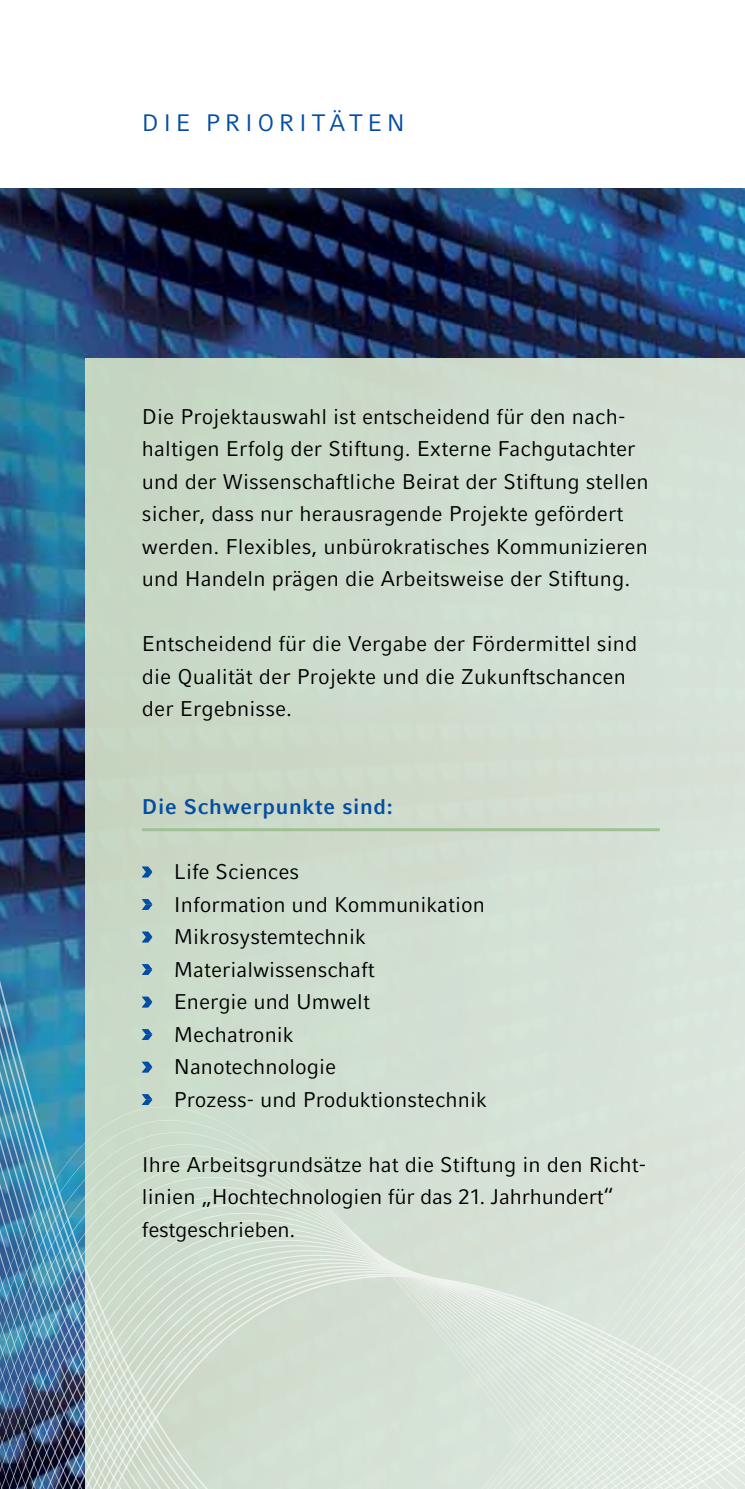
<style>
.page{position:relative;width:745px;height:1489px;background:#fff}
.page>*{position:absolute;margin:0;border:0;box-sizing:border-box;transform-origin:0 0}
.t1{font:23.75px "LMU Compatil Fact";color:#034ea2}
.t2{font:21.25px/32.5px "LMU Compatil Fact";letter-spacing:.005em;color:#000}
.t3{font:700 21.25px "LMU Compatil Fact";letter-spacing:.03em;color:#034ea2}
</style>
<div class="page">
<img style="left:0;top:213px;width:744px;height:698px">
<div style="left:0;top:0;width:744px;height:213px;background:#3d5e6a;opacity:.3"></div>
<div style="left:0;top:0;width:744px;height:188px;background:#fff"></div>
<div style="left:85px;top:359px;width:659px;height:1129px;background:#cedccd"></div>
<svg style="left:0;top:911px;width:744px;height:24px"></svg>
<svg style="left:0;top:935px;width:744px;height:24px"></svg>
<svg style="left:0;top:961px;width:744px;height:145px"></svg>
<svg style="left:0;top:1106px;width:744px;height:382px"></svg>
<hr style="left:142px;top:828px;width:517px;height:3px;background:#9fc294">
<svg style="left:142px;top:866px;width:10px;height:11px"></svg>
<svg style="left:142px;top:899px;width:10px;height:10px"></svg>
<svg style="left:142px;top:931px;width:10px;height:11px"></svg>
<svg style="left:142px;top:964px;width:10px;height:10px"></svg>
<svg style="left:142px;top:996px;width:10px;height:11px"></svg>
<svg style="left:142px;top:1029px;width:10px;height:10px"></svg>
<svg style="left:142px;top:1061px;width:10px;height:11px"></svg>
<svg style="left:142px;top:1094px;width:10px;height:10px"></svg>
<p class="t1" style="left:142px;top:109px;width:82px">Di e Priorit</p>
<p class="t1" style="left:329px;top:109px;width:77px">ät en</p>
<p class="t2" style="left:142px;top:400px;width:508px">Die Projektauswahl ist entscheidend für den nach&shy;haltigen Erfolg der Stiftung. Externe Fachgutachter und der Wissenschaftliche Beirat der Stiftung stellen sicher, dass nur herausragende Projekte gefördert werden. Flexibles, unbürokratisches Kommunizieren und Handeln prägen die Arbeitsweise der Stiftung.</p>
<p class="t2" style="left:142px;top:627px;width:496px">Entscheidend für die Vergabe der Fördermittel sind die Qualität der Projekte und die Zukunftschancen der Ergebnisse.</p>
<p class="t3" style="left:142px;top:794px;width:252px">Die Schwerpunkte sind:</p>
<p class="t2" style="left:174px;top:855px;width:127px">Life Sciences</p>
<p class="t2" style="left:174px;top:887px;width:312px">Information und Kommunikation</p>
<p class="t2" style="left:174px;top:920px;width:193px">Mikrosystemtechnik</p>
<p class="t2" style="left:174px;top:952px;width:202px">Materialwissenschaft</p>
<p class="t2" style="left:152px;top:985px;width:219px">Energie und Umwelt</p>
<p class="t2" style="left:174px;top:1017px;width:121px">Mechatronik</p>
<p class="t2" style="left:152px;top:1050px;width:185px">Nanotechnologie</p>
<p class="t2" style="left:152px;top:1082px;width:336px">Prozess- und Produktionstechnik</p>
<p class="t2" style="left:142px;top:1147px;width:505px">Ihre Arbeitsgrundsätze hat die Stiftung in den Richt&shy;linien „Hochtechnologien für das 21. Jahrhundert“ festgeschrieben.</p>
</div>
